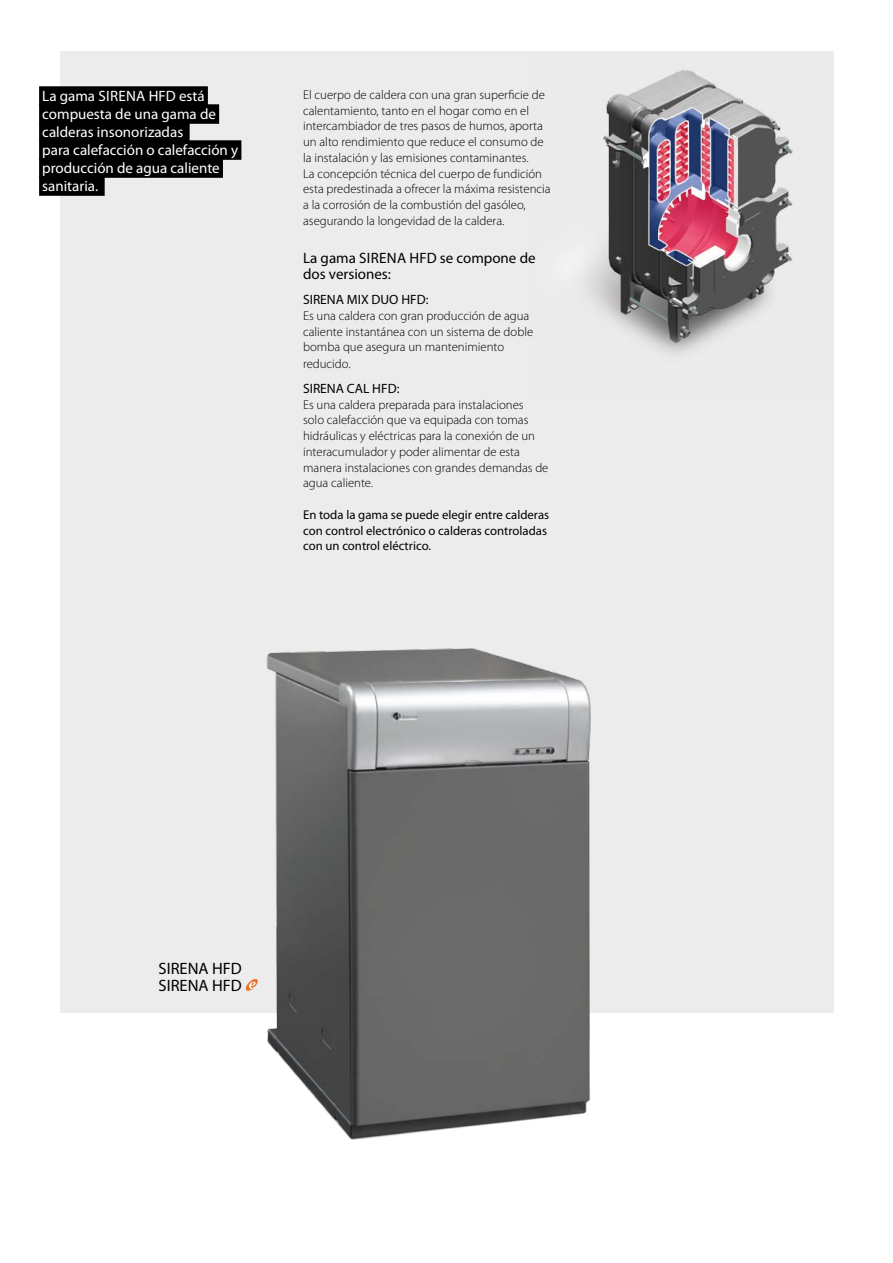
<style>
.page{position:relative;width:893px;height:1263px;background:#fff}
.page>*{position:absolute;margin:0;border:0;box-sizing:border-box;transform-origin:0 0}
.t1{font:16.5px/16.5px "Myriad Pro";color:#000}
.t2{font:15px/18px "Myriad Pro";color:#fff}
.t3{font:15px "Myriad Pro";color:#000}
.t4{font:13.5px "Myriad Pro";color:#000}
.t5{font:300 12.75px/15.8px "Myriad Pro";color:#000}
.t6{font:12.75px/15.8px "Myriad Pro";color:#000}
</style>
<div class="page">
<div style="left:60px;top:51px;width:773px;height:961px;background:#ececed"></div>
<img style="left:230px;top:648px;width:391px;height:492px">
<div style="left:39px;top:86px;width:169px;height:20px;background:#000"></div>
<div style="left:39px;top:104px;width:180px;height:20px;background:#000"></div>
<div style="left:39px;top:122px;width:151px;height:20px;background:#000"></div>
<div style="left:39px;top:140px;width:202px;height:20px;background:#000"></div>
<div style="left:39px;top:158px;width:184px;height:20px;background:#000"></div>
<div style="left:39px;top:176px;width:66px;height:20px;background:#000"></div>
<svg style="left:245px;top:978px;width:13px;height:13px"></svg>
<img style="left:588px;top:69px;width:205px;height:285px">
<p class="t2" style="left:42px;top:87px;width:197px;text-indent:106px">HFD está compuesta de una gama de calderas insonorizadas<br>para calefacción o calefacción y producción de agua caliente sanitaria.</p>
<p class="t5" style="left:303px;top:87px;width:249px">El cuerpo de caldera con una gran superficie de calentamiento, tanto en el hogar como en el intercambiador de tres pasos de humos, aporta un alto rendimiento que reduce el consumo de la instalación y las emisiones contaminantes.<br>La concepción técnica del cuerpo de fundición esta predestinada a ofrecer la máxima resistencia a la corrosión de la combustión del gasóleo, asegurando la longevidad de la caldera.</p>
<p class="t3" style="left:303px;top:249px;width:73px">La gama Sirena</p>
<p class="t3" style="left:410px;top:249px;width:128px">HFD se compone de</p>
<p class="t3" style="left:303px;top:266px;width:89px">dos versiones:</p>
<p class="t4" style="left:303px;top:292px;width:127px">SIRENA MIX DUO HFD:</p>
<p class="t5" style="left:303px;top:308px;width:232px">Es una caldera con gran producción de agua caliente instantánea con un sistema de doble bomba que asegura un mantenimiento reducido.</p>
<p class="t4" style="left:303px;top:381px;width:98px">SIRENA CAL HFD:</p>
<p class="t5" style="left:303px;top:397px;width:247px">Es una caldera preparada para instalaciones<br>solo calefacción que va equipada con tomas hidráulicas y eléctricas para la conexión de un interacumulador y poder alimentar de esta manera instalaciones con grandes demandas de agua caliente.</p>
<p class="t6" style="left:303px;top:507px;width:248px">En toda la gama se puede elegir entre calderas con control electrónico o calderas controladas con un control eléctrico.</p>
<p class="t2" style="left:42px;top:87px;width:73px">La gama Sirena</p>
<p class="t1" style="left:159px;top:961px;width:85px">SIRENA HFD<br>SIRENA HFD</p>
</div>
